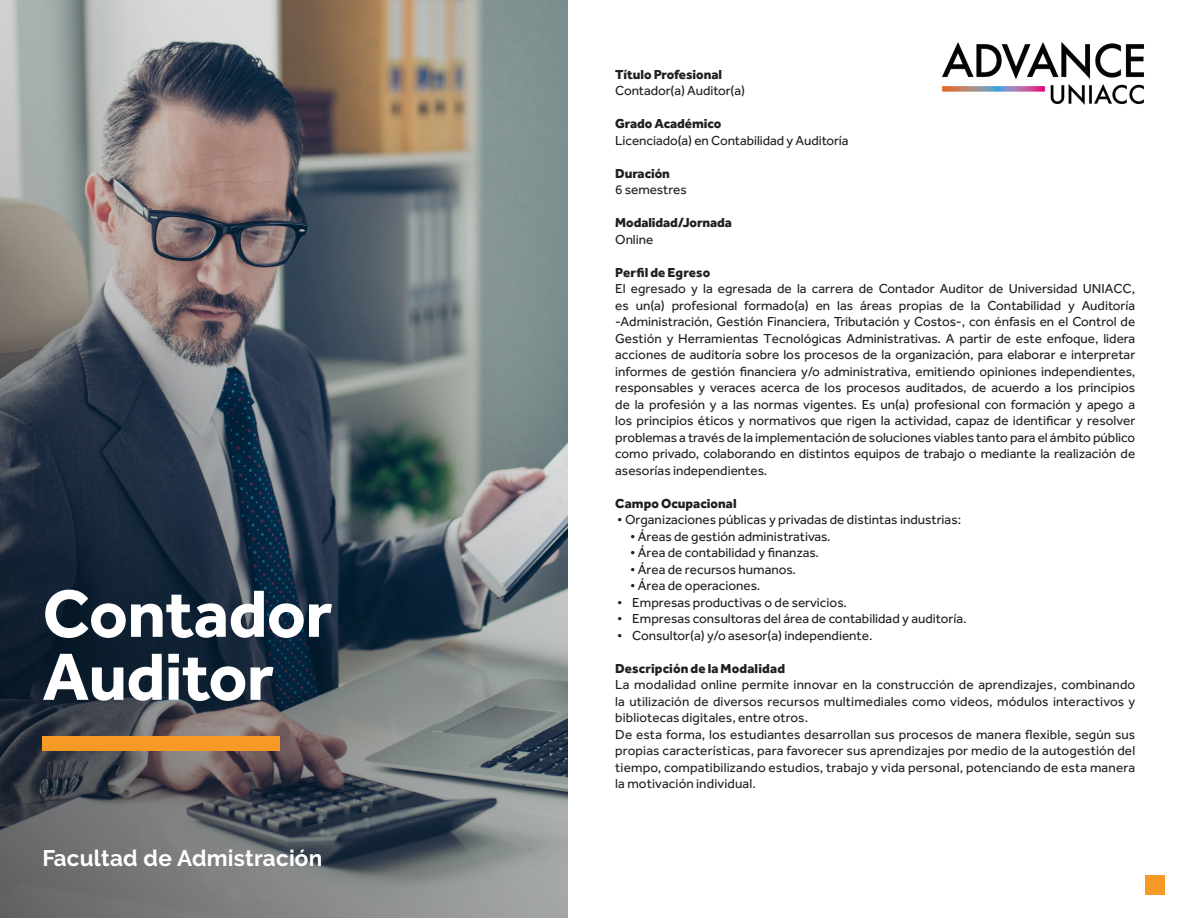
<style>
.page{position:relative;width:1188px;height:918px;background:#fff}
.page>*{position:absolute;margin:0;border:0;box-sizing:border-box;transform-origin:0 0}
.t1{font:700 69px "Effra";letter-spacing:-.01em;color:#fff}
.t2{font:700 22.5px "Raleway";letter-spacing:.01em;color:#fff}
.CUERPO_sin_SANGRI{font:13.5px/16.5px "Effra";letter-spacing:-.005em;color:#231f20;text-align:justify}
.CUERPO_SANGRIA_L1{font:13.5px/16.5px "Effra";letter-spacing:.01em;color:#231f20;text-align:justify}
.TABULADO_BULLET{font:13.5px "Effra";color:#231f20}
.CUERPO_sin_SANGRI-2{font:800 13.5px "Effra";letter-spacing:-.005em;color:#231f20}
</style>
<div class="page">
<svg style="left:0;top:0;width:568px;height:918px;background:#666c70"></svg>
<div style="left:43px;top:736px;width:237px;height:14px;background:#f79927"></div>
<img style="left:942px;top:43px;width:202px;height:62px">
<div style="left:1145px;top:875px;width:20px;height:20px;background:#f79927"></div>
<p class="t1" style="left:43px;top:572px;width:291px">Contador</p>
<p class="t1" style="left:43px;top:635px;width:233px">Auditor</p>
<p class="t2" style="left:43px;top:846px;width:281px">Facultad de Admistración</p>
<p class="CUERPO_sin_SANGRI-2" style="left:615px;top:66px;width:108px">Título Profesional</p>
<p class="CUERPO_sin_SANGRI" style="left:615px;top:83px;width:131px">Contador(a) Auditor(a)</p>
<p class="CUERPO_sin_SANGRI-2" style="left:615px;top:116px;width:107px">Grado Académico</p>
<p class="CUERPO_sin_SANGRI" style="left:615px;top:132px;width:235px">Licenciado(a) en Contabilidad y Auditoría</p>
<p class="CUERPO_sin_SANGRI-2" style="left:615px;top:165px;width:56px">Duración</p>
<p class="CUERPO_sin_SANGRI" style="left:615px;top:182px;width:73px">6 semestres</p>
<p class="CUERPO_sin_SANGRI-2" style="left:615px;top:215px;width:118px">Modalidad/Jornada</p>
<p class="CUERPO_sin_SANGRI" style="left:615px;top:231px;width:39px">Online</p>
<p class="CUERPO_sin_SANGRI-2" style="left:615px;top:264px;width:97px">Perfil de Egreso</p>
<p class="CUERPO_sin_SANGRI" style="left:615px;top:281px;width:522px">El egresado y la egresada de la carrera de Contador Auditor de Universidad UNIACC, es un(a) profesional formado(a) en las áreas propias de la Contabilidad y Auditoría -Administración, Gestión Financiera, Tributación y Costos-, con énfasis en el Control de Gestión y Herramientas Tecnológicas Administrativas. A partir de este enfoque, lidera acciones de auditoría sobre los procesos de la organización, para elaborar e interpretar informes de gestión financiera y/o administrativa, emitiendo opiniones independientes, responsables y veraces acerca de los procesos auditados, de acuerdo a los principios de la profesión y a las normas vigentes. Es un(a) profesional con formación y apego a los principios éticos y normativos que rigen la actividad, capaz de identificar y resolver problemas a través de la implementación de soluciones viables tanto para el ámbito público como privado, colaborando en distintos equipos de trabajo o mediante la realización de asesorías independientes.</p>
<p class="CUERPO_sin_SANGRI-2" style="left:615px;top:495px;width:123px">Campo Ocupacional</p>
<p class="TABULADO_BULLET" style="left:617px;top:512px;width:345px">• Organizaciones públicas y privadas de distintas industrias:</p>
<p class="TABULADO_BULLET" style="left:630px;top:529px;width:202px">• Áreas de gestión administrativas.</p>
<p class="TABULADO_BULLET" style="left:630px;top:545px;width:190px">• Área de contabilidad y finanzas.</p>
<p class="TABULADO_BULLET" style="left:630px;top:562px;width:167px">• Área de recursos humanos.</p>
<p class="TABULADO_BULLET" style="left:630px;top:578px;width:132px">• Área de operaciones.</p>
<p class="TABULADO_BULLET" style="left:617px;top:595px;width:231px">• Empresas productivas o de servicios.</p>
<p class="TABULADO_BULLET" style="left:617px;top:611px;width:351px">• Empresas consultoras del área de contabilidad y auditoría.</p>
<p class="TABULADO_BULLET" style="left:617px;top:628px;width:257px">• Consultor(a) y/o asesor(a) independiente.</p>
<p class="CUERPO_sin_SANGRI-2" style="left:615px;top:660px;width:171px">Descripción de la Modalidad</p>
<p class="CUERPO_SANGRIA_L1" style="left:615px;top:677px;width:522px">La modalidad online permite innovar en la construcción de aprendizajes, combinando la utilización de diversos recursos multimediales como videos, módulos interactivos y bibliotecas digitales, entre otros.</p>
<p class="CUERPO_SANGRIA_L1" style="left:615px;top:726px;width:522px">De esta forma, los estudiantes desarrollan sus procesos de manera flexible, según sus propias características, para favorecer sus aprendizajes por medio de la autogestión del tiempo, compatibilizando estudios, trabajo y vida personal, potenciando de esta manera la motivación individual.</p>
</div>
